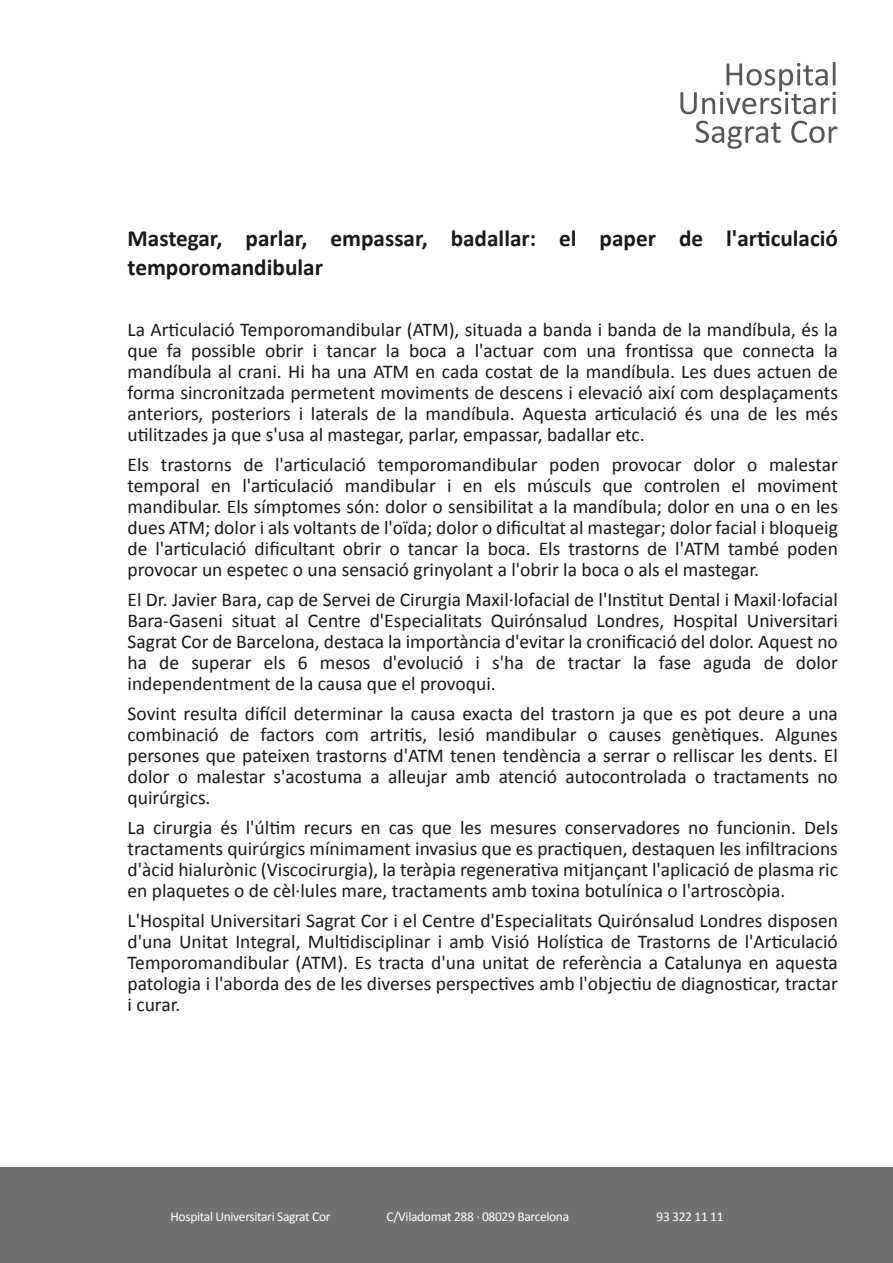
<style>
.page{position:relative;width:893px;height:1263px;background:#fff}
.page>*{position:absolute;margin:0;border:0;box-sizing:border-box;transform-origin:0 0}
.t1{font:700 23.25px/28.5px "Calibri";color:#1b181c}
.t2{font:19.5px/21px "Calibri";color:#1b181c;text-align:justify}
.t3{font:13.5px "Calibri";letter-spacing:-.025em;color:#fff}
</style>
<div class="page">
<div style="left:0;top:1167px;width:893px;height:96px;background:#707173"></div>
<svg style="left:680px;top:62px;width:156px;height:52px"></svg>
<svg style="left:696px;top:121px;width:85px;height:28px"></svg>
<svg style="left:791px;top:121px;width:46px;height:22px"></svg>
<p class="t1" style="left:128px;top:224px;width:712px">Mastegar, parlar, empassar, badallar: el paper de l'articulació temporomandibular</p>
<p class="t2" style="left:128px;top:319px;width:712px">La Articulació Temporomandibular (ATM), situada a banda i banda de la mandíbula, és la que fa possible obrir i tancar la boca a l'actuar com una frontissa que connecta la mandíbula al crani. Hi ha una ATM en cada costat de la mandíbula. Les dues actuen de forma sincronitzada permetent moviments de descens i elevació així com desplaçaments anteriors, posteriors i laterals de la mandíbula. Aquesta articulació és una de les més utilitzades ja que s'usa al mastegar, parlar, empassar, badallar etc.</p>
<p class="t2" style="left:128px;top:454px;width:712px">Els trastorns de l'articulació temporomandibular poden provocar dolor o malestar temporal en l'articulació mandibular i en els músculs que controlen el moviment mandibular. Els símptomes són: dolor o sensibilitat a la mandíbula; dolor en una o en les dues ATM; dolor i als voltants de l'oïda; dolor o dificultat al mastegar; dolor facial i bloqueig de l'articulació dificultant obrir o tancar la boca. Els trastorns de l'ATM també poden provocar un espetec o una sensació grinyolant a l'obrir la boca o als el mastegar.</p>
<p class="t2" style="left:128px;top:589px;width:712px">El Dr. Javier Bara, cap de Servei de Cirurgia Maxil·lofacial de l'Institut Dental i Maxil·lofacial Bara-Gaseni situat al Centre d'Especialitats Quirónsalud Londres, Hospital Universitari Sagrat Cor de Barcelona, destaca la importància d'evitar la cronificació del dolor. Aquest no ha de superar els 6 mesos d'evolució i s'ha de tractar la fase aguda de dolor independentment de la causa que el provoqui.</p>
<p class="t2" style="left:128px;top:703px;width:712px">Sovint resulta difícil determinar la causa exacta del trastorn ja que es pot deure a una combinació de factors com artritis, lesió mandibular o causes genètiques. Algunes persones que pateixen trastorns d'ATM tenen tendència a serrar o relliscar les dents. El dolor o malestar s'acostuma a alleujar amb atenció autocontrolada o tractaments no quirúrgics.</p>
<p class="t2" style="left:128px;top:817px;width:712px">La cirurgia és l'últim recurs en cas que les mesures conservadores no funcionin. Dels tractaments quirúrgics mínimament invasius que es practiquen, destaquen les infiltracions d'àcid hialurònic (Viscocirurgia), la teràpia regenerativa mitjançant l'aplicació de plasma ric en plaquetes o de cèl·lules mare, tractaments amb toxina botulínica o l'artroscòpia.</p>
<p class="t2" style="left:128px;top:910px;width:712px">L'Hospital Universitari Sagrat Cor i el Centre d'Especialitats Quirónsalud Londres disposen d'una Unitat Integral, Multidisciplinar i amb Visió Holística de Trastorns de l'Articulació Temporomandibular (ATM). Es tracta d'una unitat de referència a Catalunya en aquesta patologia i l'aborda des de les diverses perspectives amb l'objectiu de diagnosticar, tractar i curar.</p>
<p class="t3" style="left:171px;top:1208px;width:161px">Hospital Universitari Sagrat Cor</p>
<p class="t3" style="left:387px;top:1208px;width:184px">C/Viladomat 288 · 08029 Barcelona</p>
<p class="t3" style="left:656px;top:1208px;width:69px">93 322 11 11</p>
</div>
